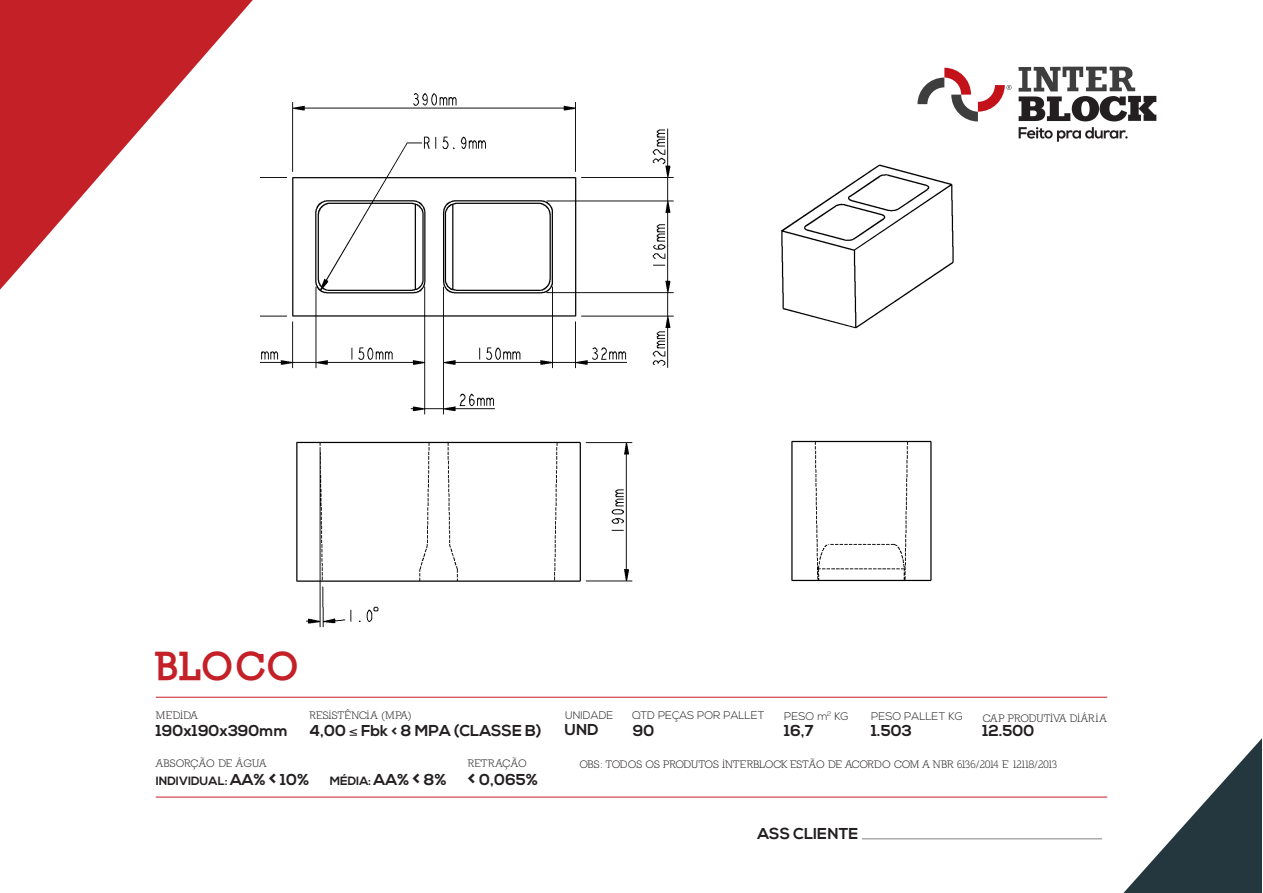
<style>
.page{position:relative;width:1263px;height:893px;background:#fff}
.page>*{position:absolute;margin:0;border:0;box-sizing:border-box;transform-origin:0 0}
.t1{font:900 38.4px "Nilland";letter-spacing:.005em;color:#c42027}
.t2{font:700 15.75px "Nexa";color:#231f20}
.t3{font:700 12px "Nexa";color:#231f20}
.t4{font:11.1px "Nilland";letter-spacing:-.015em;color:#231f20}
.t5{font:300 11.1px "Nexa";color:#231f20}
.t6{font:11.1px "Nilland";letter-spacing:.005em;color:#231f20}
.t7{font:11.1px "Nilland";letter-spacing:.01em;color:#231f20}
.t8{font:11.1px "Nilland";letter-spacing:.03em;color:#231f20}
.s1{font-size:15.75px}
.s2{font-size:21px}
.s3{font-size:12px}
</style>
<div class="page">
<img style="left:261px;top:93px;width:413px;height:322px">
<img style="left:296px;top:441px;width:337px;height:186px">
<img style="left:781px;top:164px;width:173px;height:165px">
<img style="left:791px;top:440px;width:141px;height:142px">
<hr style="left:156px;top:697px;width:951px;height:1px;background:#c42027">
<hr style="left:156px;top:797px;width:951px;height:1px;background:#c42027">
<hr style="left:862px;top:839px;width:240px;height:1px;background:#808285">
<svg style="left:0;top:0;width:267px;height:317px"></svg>
<svg style="left:1123px;top:738px;width:139px;height:155px"></svg>
<svg style="left:1018px;top:67px;width:138px;height:54px"></svg>
<svg style="left:1019px;top:127px;width:108px;height:15px"></svg>
<svg style="left:917px;top:68px;width:94px;height:54px"></svg>
<h1 class="t1" style="left:156px;top:642px;width:146px">BLOCO</h1>
<p class="t7" style="left:310px;top:709px;width:104px">RESISTÊNCIA (MPA)</p>
<p class="t5" style="left:565px;top:709px;width:50px">UNIDADE</p>
<p class="t4" style="left:156px;top:709px;width:44px">MEDIDA</p>
<p class="t5" style="left:632px;top:709px;width:134px">QTD PEÇAS POR PALLET</p>
<p class="t4" style="left:579px;top:757px;width:479px">OBS: TODOS OS PRODUTOS INTERBLOCK ESTÃO DE ACORDO COM A NBR 6136/2014 E 12118/2013</p>
<p class="t5" style="left:784px;top:710px;width:66px">PESO m<sup>2</sup> KG</p>
<p class="t5" style="left:871px;top:710px;width:93px">PESO PALLET KG</p>
<p class="t6" style="left:982px;top:711px;width:126px">CAP PRODUTIVA DIÁRIA</p>
<h2 class="t2" style="left:156px;top:721px;width:134px">190x190x390mm</h2>
<h2 class="t2" style="left:310px;top:721px;width:233px">4,00 Fbk &lt; 8 MPA (CLASSE B)</h2>
<h2 class="t2" style="left:784px;top:722px;width:31px">16,7</h2>
<h2 class="t2" style="left:871px;top:722px;width:42px">1.503</h2>
<h2 class="t2" style="left:982px;top:722px;width:53px">12.500</h2>
<h2 class="t2" style="left:633px;top:721px;width:23px">90</h2>
<h2 class="t2" style="left:565px;top:721px;width:36px">UND</h2>
<p class="t4" style="left:156px;top:757px;width:112px">ABSORÇÃO DE ÁGUA</p>
<p class="t8" style="left:468px;top:757px;width:61px">RETRAÇÃO</p>
<p class="t3" style="left:156px;top:774px;width:155px">INDIVIDUAL: <span class="s1">AA%</span> <span class="s2">&lt;</span> <span class="s1">10%</span></p>
<h2 class="t2" style="left:330px;top:770px;width:210px"><span class="s3">MÉDIA:</span> AA% <span class="s2">&lt;</span> 8% <span class="s2">&lt;</span> 0,065%</h2>
<h2 class="t2" style="left:757px;top:824px;width:102px">ASS CLIENTE</h2>
</div>
